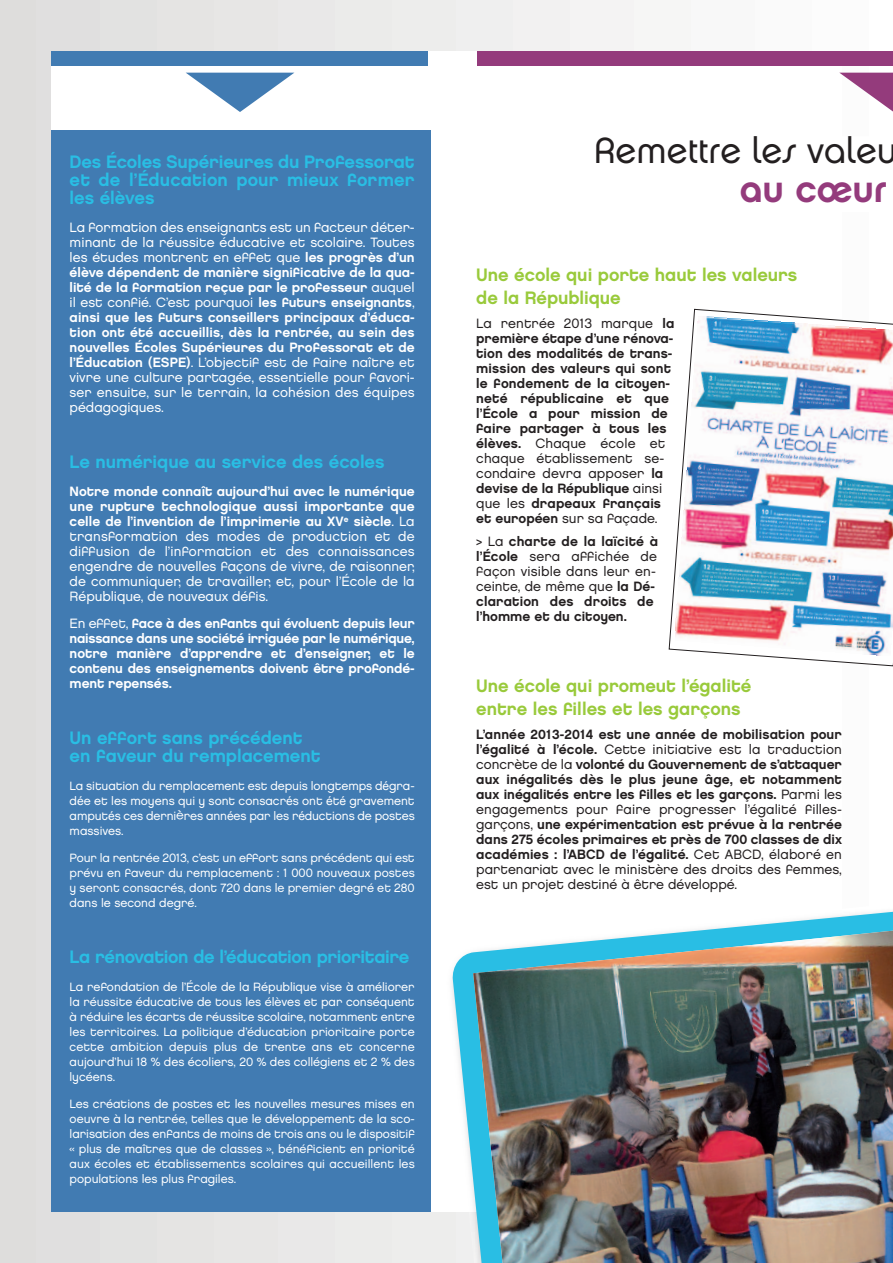
<style>
.page{position:relative;width:893px;height:1263px;background:#fff}
.page>*{position:absolute;margin:0;border:0;box-sizing:border-box;transform-origin:0 0}
.t1{font:37.5px "Chalet New York Nineteen Seventy";letter-spacing:-.01em;color:#943b7c}
.t2{font:36.15px "Chalet London Nineteen Seventy";letter-spacing:-.005em;color:#231f20}
.t3{font:18px/18px "Chalet New York Nineteen Eighty";color:#29bee4;text-align:justify}
.t4{font:18px/23.5px "Chalet New York Nineteen Eighty";color:#99ca3b}
.t5{font:18px "Chalet New York Nineteen Eighty";letter-spacing:-.02em;color:#29bee4}
.t6{font:13.5px/15px "Chalet New York Nineteen Eighty";letter-spacing:.01em;color:#231f20}
.t7{font:13.5px/15px "Chalet New York Nineteen Eighty";color:#fff;text-align:justify}
.t8{font:13.5px/15px "Chalet London Nineteen Eighty";color:#fff;text-align:justify}
.t9{font:13.5px/15px "Chalet London Nineteen Eighty";letter-spacing:.01em;color:#231f20;text-align:justify}
.t10{font:12px/15px "Chalet London Nineteen Eighty";color:#fff;text-align:justify}
.s1{font-family:"Chalet New York Nineteen Eighty"}
.s2{font-family:"Chalet London Nineteen Eighty"}
.s3{font-family:"Arial Unicode MS"}
.s4{font-family:"ST Heiti SC";font-weight:500}
</style>
<div class="page">
<div style="left:0;top:0;width:893px;height:1263px;background:linear-gradient(to right,#dedddc,#fefefe)"></div>
<div style="left:51px;top:51px;width:791px;height:1161px;background:#fff"></div>
<img style="left:842px;top:136px;width:51px;height:76px">
<div style="left:477px;top:51px;width:416px;height:14px;background:#943b7c"></div>
<div style="left:51px;top:51px;width:376px;height:14px;background:#417bb2"></div>
<svg style="left:452px;top:893px;width:441px;height:370px"></svg>
<svg style="left:473px;top:911px;width:420px;height:19px"></svg>
<img style="left:473px;top:930px;width:420px;height:333px">
<div style="left:51px;top:131px;width:380px;height:1081px;background:#417bb2"></div>
<img style="left:668px;top:309px;width:225px;height:358px">
<h3 class="t3" style="left:70px;top:153px;width:347px">Des Écoles Supérieures du Professorat et de l’Éducation pour mieux former les élèves</h3>
<p class="t8" style="left:70px;top:220px;width:347px">La formation des enseignants est un facteur déter&shy;minant de la réussite éducative et scolaire. Toutes les études montrent en effet que <span class="s1">les progrès d’un</span></p>
<p class="t7" style="left:70px;top:265px;width:347px">élève dépendent de manière significative de la qua&shy;lité de la formation reçue par le professeur <span class="s2">auquel</span></p>
<p class="t8" style="left:70px;top:295px;width:347px">il est confié. C’est pourquoi <span class="s1">les futurs enseignants</span>,</p>
<p class="t7" style="left:70px;top:310px;width:347px">ainsi que les futurs conseillers principaux d’éduca&shy;tion ont été accueillis, dès la rentrée, au sein des nouvelles Écoles Supérieures du Professorat et de</p>
<p class="t8" style="left:70px;top:355px;width:347px"><span class="s1">l’Éducation (ESPE)</span>. L’objectif est de faire naître et vivre une culture partagée, essentielle pour favori&shy;ser ensuite, sur le terrain, la cohésion des équipes pédagogiques.</p>
<h3 class="t3" style="left:70px;top:453px;width:316px">Le numérique au service des écoles</h3>
<p class="t7" style="left:70px;top:483px;width:347px">Notre monde connaît aujourd’hui avec le numérique une rupture technologique aussi importante que celle de l’invention de l’imprimerie au XV<sup>e</sup> siècle<span class="s2">. La</span></p>
<p class="t8" style="left:70px;top:528px;width:347px">transformation des modes de production et de diffusion de l’information et des connaissances engendre de nouvelles façons de vivre, de raisonner, de communiquer, de travailler, et, pour l’École de la République, de nouveaux défis.</p>
<p class="t7" style="left:70px;top:616px;width:347px"><span class="s2">En effet,</span> face à des enfants qui évoluent depuis leur naissance dans une société irriguée par le numérique, notre manière d’apprendre et d’enseigner, et le contenu des enseignements doivent être profondé&shy;ment repensés.</p>
<h3 class="t3" style="left:70px;top:729px;width:253px">Un effort sans précédent en faveur du remplacement</h3>
<p class="t10" style="left:70px;top:778px;width:347px">La situation du remplacement est depuis longtemps d<span class="s3">é</span>gra&shy;d<span class="s3">é</span>e et les moyens qui y sont consacr<span class="s3">é</span>s ont <span class="s3">é</span>t<span class="s3">é</span> gravement amput<span class="s3">é</span>s ces derni<span class="s4">è</span>res ann<span class="s3">é</span>es par les r<span class="s3">é</span>ductions de postes massives.</p>
<p class="t10" style="left:70px;top:851px;width:347px">Pour la rentrée 2013, c’est un effort sans précédent qui est prévu en faveur du remplacement : 1 000 nouveaux postes y seront consacrés, dont 720 dans le premier degré et 280 dans le second degré.</p>
<h3 class="t5" style="left:70px;top:946px;width:341px">La rénovation de l’éducation prioritaire</h3>
<p class="t10" style="left:70px;top:979px;width:347px">La refondation de l’École de la République vise à améliorer la réussite éducative de tous les élèves et par conséquent à réduire les écarts de réussite scolaire, notamment entre les territoires. La politique d’éducation prioritaire porte cette ambition depuis plus de trente ans et concerne aujourd’hui 18 % des écoliers, 20 % des collégiens et 2 % des lycéens.</p>
<p class="t10" style="left:70px;top:1097px;width:347px">Les créations de postes et les nouvelles mesures mises en oeuvre à la rentrée, telles que le développement de la sco&shy;larisation des enfants de moins de trois ans ou le dispositif « plus de maîtres que de classes », bénéficient en priorité aux écoles et établissements scolaires qui accueillent les populations les plus fragiles.</p>
<h2 class="t2" style="left:594px;top:129px;width:305px">Remettre les valeu</h2>
<h1 class="t1" style="left:740px;top:167px;width:148px">au cœur</h1>
<h3 class="t4" style="left:476px;top:263px;width:323px">Une école qui porte haut les valeurs de la République</h3>
<p class="t9" style="left:476px;top:315px;width:200px">La rentrée 2013 marque <span class="s1">la</span></p>
<p class="t6" style="left:476px;top:330px;width:199px">première étape d’une rénova&shy;tion des modalités de trans&shy;mission des valeurs qui sont le fondement de la citoyen&shy;neté républicaine et que l’École a pour mission de faire partager à tous les</p>
<p class="t9" style="left:476px;top:435px;width:191px"><span class="s1">élèves.</span> Chaque école et chaque établissement se&shy;condaire devra apposer <span class="s1">la</span></p>
<p class="t6" style="left:476px;top:480px;width:187px">devise de la République <span class="s2">ainsi que les</span> drapeaux français</p>
<p class="t9" style="left:476px;top:510px;width:183px"><span class="s1">et européen</span> sur sa façade.</p>
<p class="t6" style="left:476px;top:534px;width:183px"><span class="s2">&gt; La</span> charte de la laïcité à</p>
<p class="t9" style="left:476px;top:549px;width:182px"><span class="s1">l’École</span> sera affichée de façon visible dans leur en&shy;ceinte, de même que <span class="s1">la Dé-</span></p>
<p class="t6" style="left:476px;top:594px;width:179px">claration des droits de l’homme et du citoyen.</p>
<h3 class="t4" style="left:476px;top:674px;width:277px">Une école qui promeut l’égalité entre les filles et les garçons</h3>
<p class="t6" style="left:476px;top:726px;width:367px">L’année 2013-2014 est une année de mobilisation pour</p>
<p class="t9" style="left:476px;top:741px;width:367px"><span class="s1">l’égalité à l’école.</span> Cette initiative est la traduction</p>
<p class="t6" style="left:476px;top:756px;width:367px;text-align:justify"><span class="s2">concrète de la</span> volonté du Gouvernement de s’attaquer aux inégalités dès le plus jeune âge, et notamment aux inégalités entre les filles et les garçons. <span class="s2">Parmi les</span></p>
<p class="t9" style="left:476px;top:801px;width:367px">engagements pour faire progresser l’égalité filles-</p>
<p class="t6" style="left:476px;top:816px;width:367px;text-align:justify"><span class="s2">garçons,</span> une expérimentation est prévue à la rentrée dans 275 écoles primaires et près de 700 classes de dix académies : l’ABCD de l’égalité. <span class="s2">Cet ABCD, élaboré en</span></p>
<p class="t9" style="left:476px;top:861px;width:367px">partenariat avec le ministère des droits des femmes, est un projet destiné à être développé.</p>
</div>
